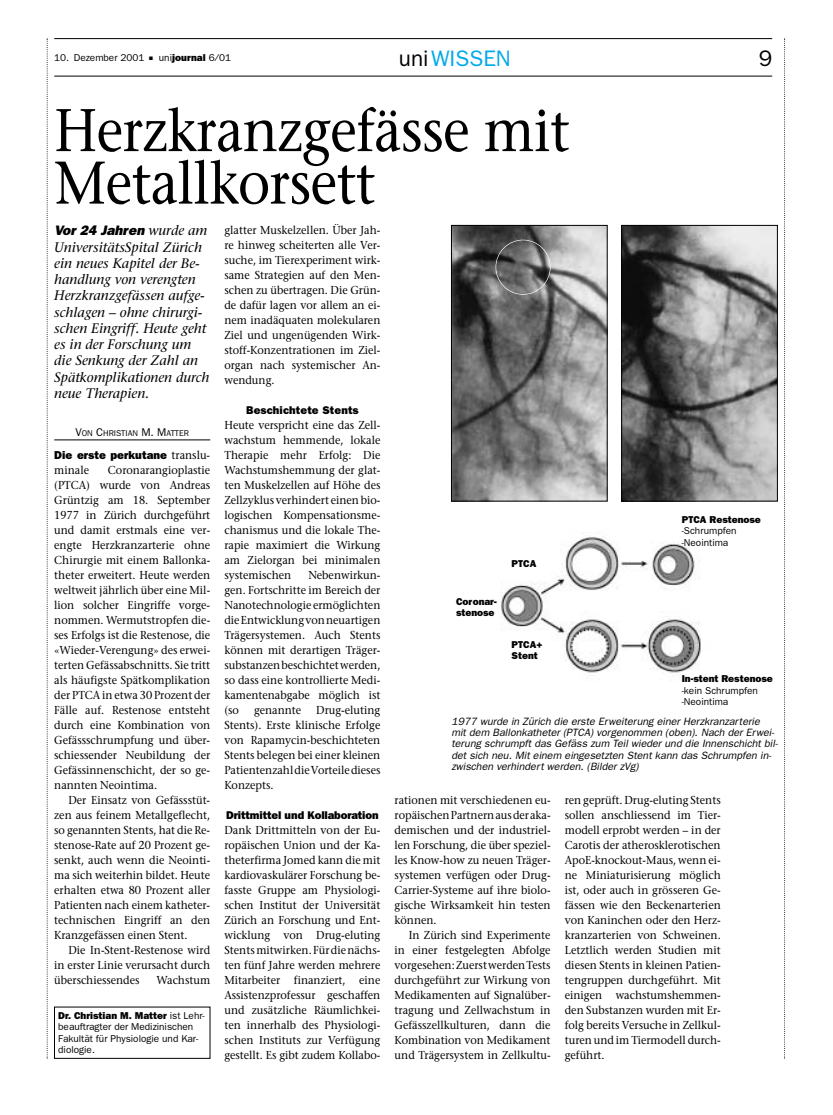
<style>
.page{position:relative;width:833px;height:1115px;background:#fff}
.page>*{position:absolute;margin:0;border:0;box-sizing:border-box;transform-origin:0 0}
.t1{font:60px/52.5px "Stone Serif";letter-spacing:-.015em;color:#000;scale:.9 1}
.t2{font:22.5px "Franklin Gothic";color:#00a9ec}
.t3{font:22.5px "Franklin Gothic";color:#000}
.t4{font:italic 13.75px/16.2px "Stone Serif";color:#000}
.t5{font:italic 800 13.75px "Franklin Gothic";color:#000}
.t6{font:11.5px/15px "Stone Serif";color:#000;text-align:justify;scale:.94 1}
.t7{font:800 11.5px "Franklin Gothic";color:#000}
.t8{font:800 11.25px "Franklin Gothic";letter-spacing:-.01em;color:#000}
.t9{font:800 11.25px "Franklin Gothic";letter-spacing:.01em;color:#000}
.t10{font:italic 10.62px/11.2px "Franklin Gothic";color:#000}
.t11{font:10px/11.2px "Franklin Gothic";color:#000}
.t12{font:800 10px/11.2px "Franklin Gothic";color:#000}
.t13{font:8.5px "Franklin Gothic";color:#000}
.s1{font-weight:800}
.s2{color:#000}
.s3{font-family:"Stone Serif";font-weight:400}
.s4{font-size:11.25px}
</style>
<div class="page">
<svg style="left:784px;top:39px;width:1px;height:1020px"></svg>
<svg style="left:47px;top:39px;width:1px;height:1020px"></svg>
<hr style="left:54px;top:76px;width:718px;height:1px;background:#000">
<hr style="left:54px;top:38px;width:718px;height:1px;background:#000">
<hr style="left:54px;top:440px;width:156px;height:1px;background:#000">
<div style="left:54px;top:1007px;width:156px;height:52px;border:1px solid #000"></div>
<img style="left:501px;top:536px;width:200px;height:137px">
<img style="left:453px;top:227px;width:152px;height:272px">
<div style="left:451px;top:225px;width:156px;height:276px;border:1px solid #000"></div>
<img style="left:623px;top:227px;width:152px;height:272px">
<div style="left:621px;top:225px;width:156px;height:276px;border:1px solid #000"></div>
<div style="left:495px;top:240px;width:55px;height:55px;border:1px solid #fff;border-radius:50%"></div>
<p class="t11" style="left:54px;top:53px;width:178px">10. Dezember 2001 ■ uni<span class="s1">journal</span> 6⁄01</p>
<h2 class="t2" style="left:399px;top:50px;width:113px"><span class="s2">uni</span>WISSEN</h2>
<h2 class="t3" style="left:758px;top:50px;width:15px">9</h2>
<h1 class="t1" style="left:54px;top:110px;width:574px">Herzkranzgefässe mit<br>Metallkorsett</h1>
<p class="t5" style="left:54px;top:226px;width:155px">Vor 24 Jahren <span class="s3">wurde am</span></p>
<p class="t4" style="left:54px;top:240px;width:157px">UniversitätsSpital Zürich ein neues Kapitel der Be&shy;handlung von verengten<br>Herzkranzgefässen aufge&shy;schlagen – ohne chirurgi&shy;schen Eingriff. Heute geht es in der Forschung um die Senkung der Zahl an<br>Spätkomplikationen durch neue Therapien.</p>
<p class="t13" style="left:75px;top:430px;width:115px"><span class="s4">V</span>ON <span class="s4">C</span>HRISTIAN <span class="s4">M. M</span>ATTER</p>
<p class="t7" style="left:54px;top:451px;width:157px">Die erste perkutane <span class="s3">translu-</span></p>
<p class="t6" style="left:54px;top:463px;width:39px">minale</p>
<p class="t6" style="left:224px;top:223px;width:167px">glatter Muskelzellen. Über Jah&shy;re hinweg scheiterten alle Ver&shy;suche, im Tierexperiment wirk&shy;same Strategien auf den Men&shy;schen zu übertragen. Die Grün&shy;de dafür lagen vor allem an ei&shy;nem inadäquaten molekularen Ziel und ungenügenden Wirk&shy;stoff-Konzentrationen im Ziel&shy;organ nach systemischer An&shy;wendung.</p>
<p class="t9" style="left:246px;top:406px;width:114px">Beschichtete Stents</p>
<p class="t6" style="left:224px;top:418px;width:167px">Heute verspricht eine das Zell&shy;wachstum hemmende, lokale Therapie mehr Erfolg: Die Wachstumshemmung der glat&shy;ten Muskelzellen auf Höhe des Zellzyklus verhindert einen bio&shy;logischen Kompensationsme&shy;chanismus und die lokale The&shy;rapie maximiert die Wirkung am Zielorgan bei minimalen systemischen</p>
<p class="t6" style="left:54px;top:463px;width:167px;text-indent:54px">Coronarangioplastie (PTCA) wurde von Andreas Grüntzig am 18. September 1977 in Zürich durchgeführt und damit erstmals eine ver&shy;engte Herzkranzarterie ohne Chirurgie mit einem Ballonka&shy;theter erweitert. Heute werden weltweit jährlich über eine Mil&shy;lion solcher Eingriffe vorge&shy;nommen. Wermutstropfen die&shy;ses Erfolgs ist die Restenose, die «Wieder-Verengung» des erwei&shy;terten Gefässabschnitts. Sie tritt als häufigste Spätkomplikation der PTCA in etwa 30 Prozent der Fälle auf. Restenose entsteht durch eine Kombination von Gefässschrumpfung und über&shy;schiessender Neubildung der Gefässinnenschicht, der so ge&shy;nannten Neointima.</p>
<p class="t6" style="left:54px;top:793px;width:167px;text-indent:14px">Der Einsatz von Gefässstüt&shy;zen aus feinem Metallgeflecht, so genannten Stents, hat die Re&shy;stenose-Rate auf 20 Prozent ge&shy;senkt, auch wenn die Neointi&shy;ma sich weiterhin bildet. Heute erhalten etwa 80 Prozent aller Patienten nach einem katheter&shy;technischen Eingriff an den Kranzgefässen einen Stent.</p>
<p class="t6" style="left:54px;top:943px;width:167px;text-indent:14px">Die In-Stent-Restenose wird in erster Linie verursacht durch überschiessendes</p>
<p class="t12" style="left:681px;top:515px;width:81px">PTCA Restenose</p>
<p class="t11" style="left:681px;top:526px;width:56px">-Schrumpfen -Neointima</p>
<p class="t12" style="left:511px;top:558px;width:26px">PTCA</p>
<p class="t6" style="left:224px;top:568px;width:167px;text-indent:84px">Nebenwirkun&shy;gen. Fortschritte im Bereich der Nanotechnologie ermöglichten die Entwicklung von neuartigen Trägersystemen. Auch Stents können mit derartigen Träger&shy;substanzen beschichtet werden, so dass eine kontrollierte Medi&shy;kamentenabgabe möglich ist (so</p>
<p class="t12" style="left:456px;top:596px;width:42px">Coronar&shy;stenose</p>
<p class="t12" style="left:511px;top:640px;width:32px">PTCA+<br>Stent</p>
<p class="t12" style="left:681px;top:674px;width:92px">In-stent Restenose</p>
<p class="t11" style="left:681px;top:685px;width:78px">-kein Schrumpfen -Neointima</p>
<p class="t6" style="left:224px;top:703px;width:167px;text-indent:92px">Drug-eluting Stents). Erste klinische Erfolge von Rapamycin-beschichteten Stents belegen bei einer kleinen Patientenzahl die Vorteile dieses Konzepts.</p>
<p class="t8" style="left:226px;top:811px;width:154px">Drittmittel und Kollaboration</p>
<p class="t6" style="left:224px;top:823px;width:167px">Dank Drittmitteln von der Eu&shy;ropäischen Union und der Ka&shy;theterfirma Jomed kann die mit kardiovaskulärer Forschung be&shy;fasste Gruppe am Physiologi&shy;schen Institut der Universität Zürich an Forschung und Ent&shy;wicklung von Drug-eluting Stents mitwirken.Für die nächs&shy;ten fünf Jahre werden mehrere Mitarbeiter finanziert, eine Assistenzprofessur geschaffen und zusätzliche Räumlichkei&shy;ten innerhalb des Physiologi&shy;schen Instituts zur Verfügung gestellt. Es gibt zudem Kollabo-</p>
<p class="t6" style="left:254px;top:703px;width:52px">genannte</p>
<p class="t10" style="left:451px;top:717px;width:328px">1977 wurde in Zürich die erste Erweiterung einer Herzkranzarterie<br>mit dem Ballonkatheter (PTCA) vorgenommen (oben). Nach der Erwei&shy;terung schrumpft das Gefäss zum Teil wieder und die Innenschicht bil&shy;det sich neu. Mit einem eingesetzten Stent kann das Schrumpfen in&shy;zwischen verhindert werden. (Bilder zVg)</p>
<p class="t6" style="left:564px;top:793px;width:167px">ren geprüft. Drug-eluting Stents sollen anschliessend im Tier&shy;modell erprobt werden – in der Carotis der atherosklerotischen ApoE-knockout-Maus, wenn ei&shy;ne Miniaturisierung möglich ist, oder auch in grösseren Ge&shy;fässen wie den Beckenarterien von Kaninchen oder den Herz&shy;kranzarterien von Schweinen.<br>Letztlich werden Studien mit diesen Stents in kleinen Patien&shy;tengruppen durchgeführt. Mit einigen wachstumshemmen&shy;den Substanzen wurden mit Er&shy;folg bereits Versuche in Zellkul&shy;turen und im Tiermodell durch&shy;geführt.</p>
<p class="t6" style="left:394px;top:793px;width:167px">rationen mit verschiedenen eu&shy;ropäischen Partnern aus der aka&shy;demischen und der industriel&shy;len Forschung, die über speziel&shy;les Know-how zu neuen Träger&shy;systemen verfügen oder Drug-Carrier-Systeme auf ihre biolo&shy;gische Wirksamkeit hin testen können.</p>
<p class="t6" style="left:394px;top:928px;width:167px;text-indent:14px">In Zürich sind Experimente in einer festgelegten Abfolge vorgesehen: Zuerst werden Tests durchgeführt zur Wirkung von Medikamenten auf Signalüber&shy;tragung und Zellwachstum in Gefässzellkulturen, dann die Kombination von Medikament und Trägersystem in Zellkultu-</p>
<p class="t6" style="left:157px;top:973px;width:59px">Wachstum</p>
<p class="t11" style="left:58px;top:1011px;width:148px"><span class="s1">Dr. Christian M. Matter</span> ist Lehr&shy;beauftragter der Medizinischen<br>Fakultät für Physiologie und Kar&shy;diologie.</p>
</div>
